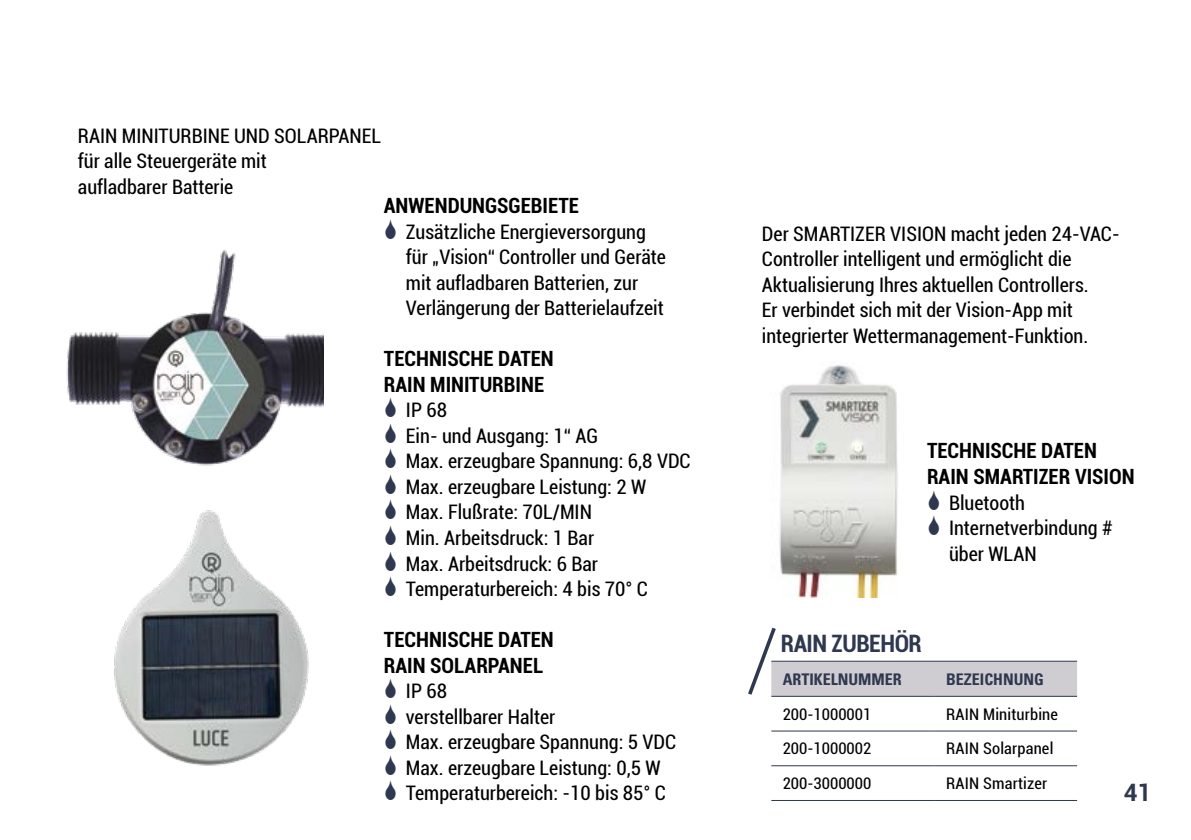
<style>
.page{position:relative;width:1191px;height:840px;background:#fff}
.page>*{position:absolute;margin:0;border:0;box-sizing:border-box;transform-origin:0 0}
.t1{font:700 condensed 24px "Roboto";letter-spacing:-.02em;color:#2e384f}
.t2{font:700 24px "Roboto";color:#2e384f}
.t3{font:700 condensed 21px/25.6px "Roboto";color:#000}
.t4{font:condensed 20px/25.6px "Roboto";color:#000}
.t5{font:condensed 16px "Roboto";letter-spacing:.01em;color:#000}
.t6{font:700 condensed 16px "Univers";color:#2e384f}
</style>
<div class="page">
<img style="left:114px;top:510px;width:195px;height:256px">
<img style="left:66px;top:250px;width:257px;height:216px">
<hr style="left:771px;top:730px;width:164px;height:1px;background:#2e384f">
<hr style="left:771px;top:764px;width:164px;height:1px;background:#2e384f">
<hr style="left:771px;top:799px;width:164px;height:1px;background:#2e384f">
<hr style="left:935px;top:730px;width:142px;height:1px;background:#2e384f">
<hr style="left:935px;top:764px;width:142px;height:1px;background:#2e384f">
<hr style="left:935px;top:799px;width:142px;height:1px;background:#2e384f">
<svg style="left:748px;top:627px;width:329px;height:70px"></svg>
<img style="left:779px;top:361px;width:119px;height:236px">
<p class="t4" style="left:78px;top:122px;width:304px">RAIN MINITURBINE UND SOLARPANEL für alle Steuergeräte mit<br>aufladbarer Batterie</p>
<p class="t3" style="left:384px;top:192px;width:196px">ANWENDUNGSGEBIETE</p>
<p class="t4" style="left:406px;top:218px;width:262px">Zusätzliche Energieversorgung für „Vision“ Controller und Geräte mit aufladbaren Batterien, zur Verlängerung der Batterielaufzeit</p>
<p class="t3" style="left:384px;top:345px;width:171px">TECHNISCHE DATEN<br>RAIN MINITURBINE</p>
<p class="t4" style="left:406px;top:396px;width:286px">IP 68<br>Ein- und Ausgang: 1“ AG<br>Max. erzeugbare Spannung: 6,8 VDC<br>Max. erzeugbare Leistung: 2 W<br>Max. Flußrate: 70L/MIN<br>Min. Arbeitsdruck: 1 Bar<br>Max. Arbeitsdruck: 6 Bar<br>Temperaturbereich: 4 bis 70° C</p>
<p class="t3" style="left:384px;top:625px;width:171px">TECHNISCHE DATEN<br>RAIN SOLARPANEL</p>
<p class="t4" style="left:406px;top:677px;width:272px">IP 68<br>verstellbarer Halter<br>Max. erzeugbare Spannung: 5 VDC<br>Max. erzeugbare Leistung: 0,5 W<br>Temperaturbereich: -10 bis 85° C</p>
<p class="t4" style="left:762px;top:220px;width:359px">Der SMARTIZER VISION macht jeden 24-VAC-Controller intelligent und ermöglicht die Aktualisierung Ihres aktuellen Controllers.<br>Er verbindet sich mit der Vision-App mit integrierter Wettermanagement-Funktion.</p>
<p class="t3" style="left:927px;top:437px;width:209px">TECHNISCHE DATEN<br>RAIN SMARTIZER VISION</p>
<p class="t4" style="left:949px;top:488px;width:165px">Bluetooth<br>Internetverbindung # über WLAN</p>
<p class="t1" style="left:781px;top:626px;width:142px">RAIN ZUBEHÖR</p>
<p class="t6" style="left:782px;top:669px;width:121px">ARTIKELNUMMER</p>
<p class="t6" style="left:946px;top:669px;width:99px">BEZEICHNUNG</p>
<p class="t5" style="left:782px;top:702px;width:90px">200-1000001</p>
<p class="t5" style="left:946px;top:702px;width:113px">RAIN Miniturbine</p>
<p class="t5" style="left:782px;top:737px;width:90px">200-1000002</p>
<p class="t5" style="left:946px;top:737px;width:109px">RAIN Solarpanel</p>
<p class="t5" style="left:782px;top:771px;width:90px">200-3000000</p>
<p class="t5" style="left:946px;top:771px;width:102px">RAIN Smartizer</p>
<p class="t2" style="left:1123px;top:775px;width:29px">41</p>
</div>
